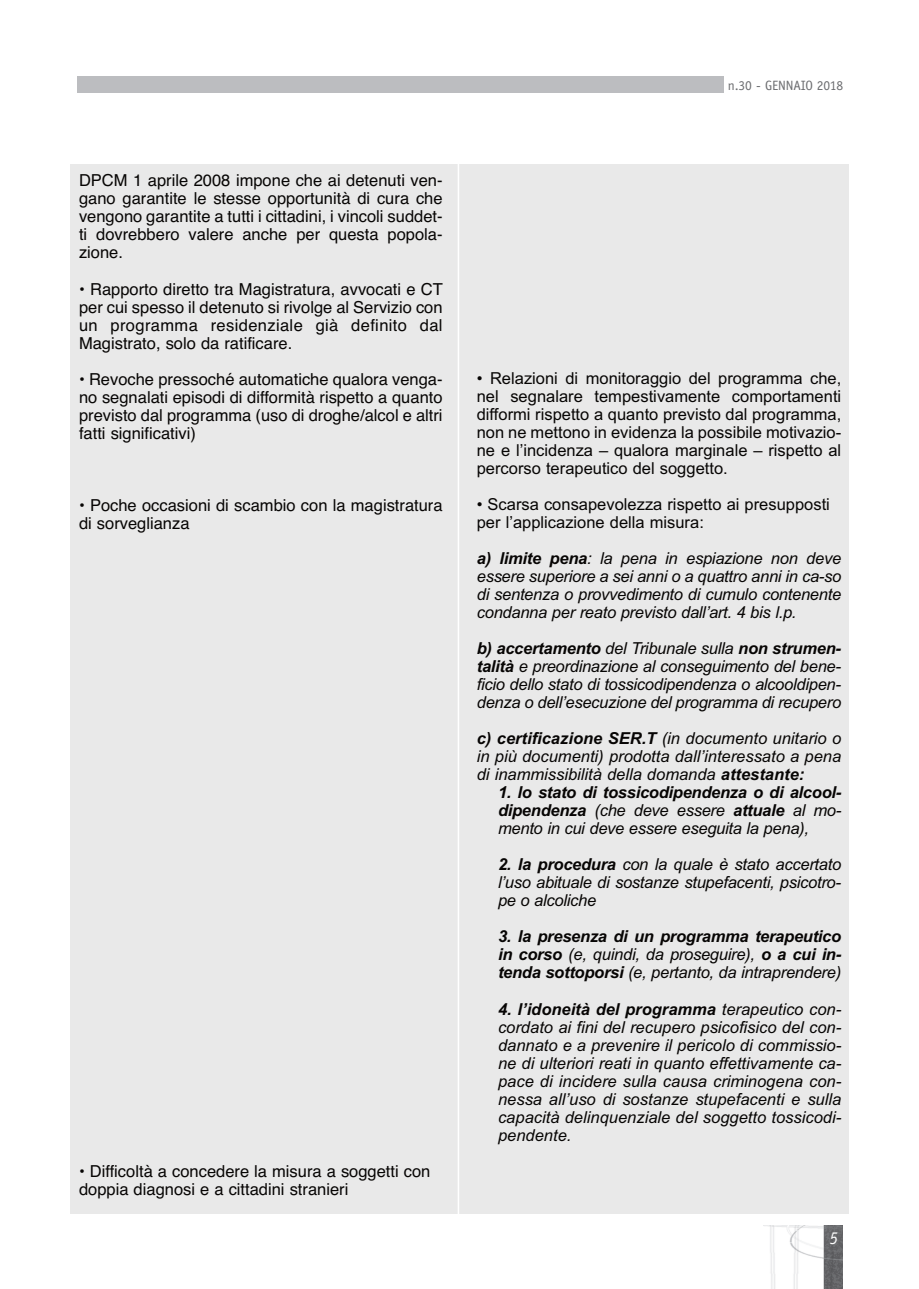
<style>
.page{position:relative;width:919px;height:1289px;background:#fff}
.page>*{position:absolute;margin:0;border:0;box-sizing:border-box;transform-origin:0 0}
.t1{font:italic 18px "Officina Sans";color:#fff;scale:.9 1}
.t2{font:italic 16.5px/18px "Arial";letter-spacing:-.015em;color:#070504;text-align:justify}
.t3{font:16.5px/18px "Helvetica";color:#070504;text-align:justify}
.t4{font:16.5px/18px "Arial";color:#070504;text-align:justify}
.t5{font:italic 700 16.5px/18px "Arial";letter-spacing:-.015em;color:#070504;text-align:justify}
.t6{font:13.5px "Officina Sans";letter-spacing:-.01em;color:#6c6d70}
.s1{font-weight:700}
.s2{font-weight:400}
</style>
<div class="page">
<div style="left:70px;top:164px;width:778px;height:1049px;background:#e9e9e9"></div>
<img style="left:763px;top:1225px;width:79px;height:63px">
<div style="left:77px;top:77px;width:646px;height:16px;background:#bcbdc0"></div>
<hr style="left:457px;top:149px;width:2px;height:1080px;background:#fff">
<p class="t3" style="left:79px;top:172px;width:365px">DPCM 1 aprile 2008 impone che ai detenuti ven&shy;gano garantite le stesse opportunità di cura che vengono garantite a tutti i cittadini, i vincoli suddet&shy;ti dovrebbero valere anche per questa popola&shy;zione.</p>
<p class="t3" style="left:79px;top:280px;width:365px">• Rapporto diretto tra Magistratura, avvocati e CT per cui spesso il detenuto si rivolge al Servizio con un programma residenziale già definito dal Magistrato, solo da ratificare.</p>
<p class="t3" style="left:79px;top:370px;width:365px">• Revoche pressoché automatiche qualora venga&shy;no segnalati episodi di difformità rispetto a quanto previsto dal programma (uso di droghe/alcol e altri fatti significativi)</p>
<p class="t3" style="left:79px;top:496px;width:365px">• Poche occasioni di scambio con la magistratura di sorveglianza</p>
<p class="t3" style="left:79px;top:1162px;width:353px">• Difficoltà a concedere la misura a soggetti con doppia diagnosi e a cittadini stranieri</p>
<p class="t6" style="left:727px;top:80px;width:117px">n.30 - GENNAIO 2018</p>
<p class="t4" style="left:476px;top:369px;width:366px">• Relazioni di monitoraggio del programma che, nel segnalare tempestivamente comportamenti difformi rispetto a quanto previsto dal programma, non ne mettono in evidenza la possibile motivazio&shy;ne e l’incidenza – qualora marginale – rispetto al percorso terapeutico del soggetto.</p>
<p class="t4" style="left:476px;top:495px;width:354px">• Scarsa consapevolezza rispetto ai presupposti per l’applicazione della misura:</p>
<p class="t2" style="left:476px;top:549px;width:366px"><span class="s1">a) limite pena</span>: la pena in espiazione non deve essere superiore a sei anni o a quattro anni in ca-so di sentenza o provvedimento di cumulo contenente condanna per reato previsto dall’art. 4 bis l.p.</p>
<p class="t2" style="left:476px;top:639px;width:366px"><span class="s1">b) accertamento</span> del Tribunale sulla <span class="s1">non strumen&shy;talità</span> e preordinazione al conseguimento del bene&shy;ficio dello stato di tossicodipendenza o alcooldipen&shy;denza o dell’esecuzione del programma di recupero</p>
<p class="t2" style="left:476px;top:729px;width:366px"><span class="s1">c) certificazione SER.T</span> (in documento unitario o in più documenti) prodotta dall’interessato a pena di inammissibilità della domanda <span class="s1">attestante:</span></p>
<p class="t5" style="left:498px;top:783px;width:344px">1. lo stato di tossicodipendenza o di alcool&shy;dipendenza <span class="s2">(che deve essere</span> attuale <span class="s2">al mo&shy;mento in cui deve essere eseguita la pena),</span></p>
<p class="t2" style="left:498px;top:855px;width:345px"><span class="s1">2. la procedura</span> con la quale è stato accertato l’uso abituale di sostanze stupefacenti, psicotro&shy;pe o alcoliche</p>
<p class="t5" style="left:498px;top:927px;width:345px">3. la presenza di un programma terapeutico in corso <span class="s2">(e, quindi, da proseguire),</span> o a cui in&shy;tenda sottoporsi <span class="s2">(e, pertanto, da intraprendere)</span></p>
<p class="t2" style="left:498px;top:999px;width:345px"><span class="s1">4. l’idoneità del programma</span> terapeutico con&shy;cordato ai fini del recupero psicofisico del con&shy;dannato e a prevenire il pericolo di commissio&shy;ne di ulteriori reati in quanto effettivamente ca&shy;pace di incidere sulla causa criminogena con&shy;nessa all’uso di sostanze stupefacenti e sulla capacità delinquenziale del soggetto tossicodi&shy;pendente.</p>
<p class="t1" style="left:829px;top:1231px;width:11px">5</p>
</div>
